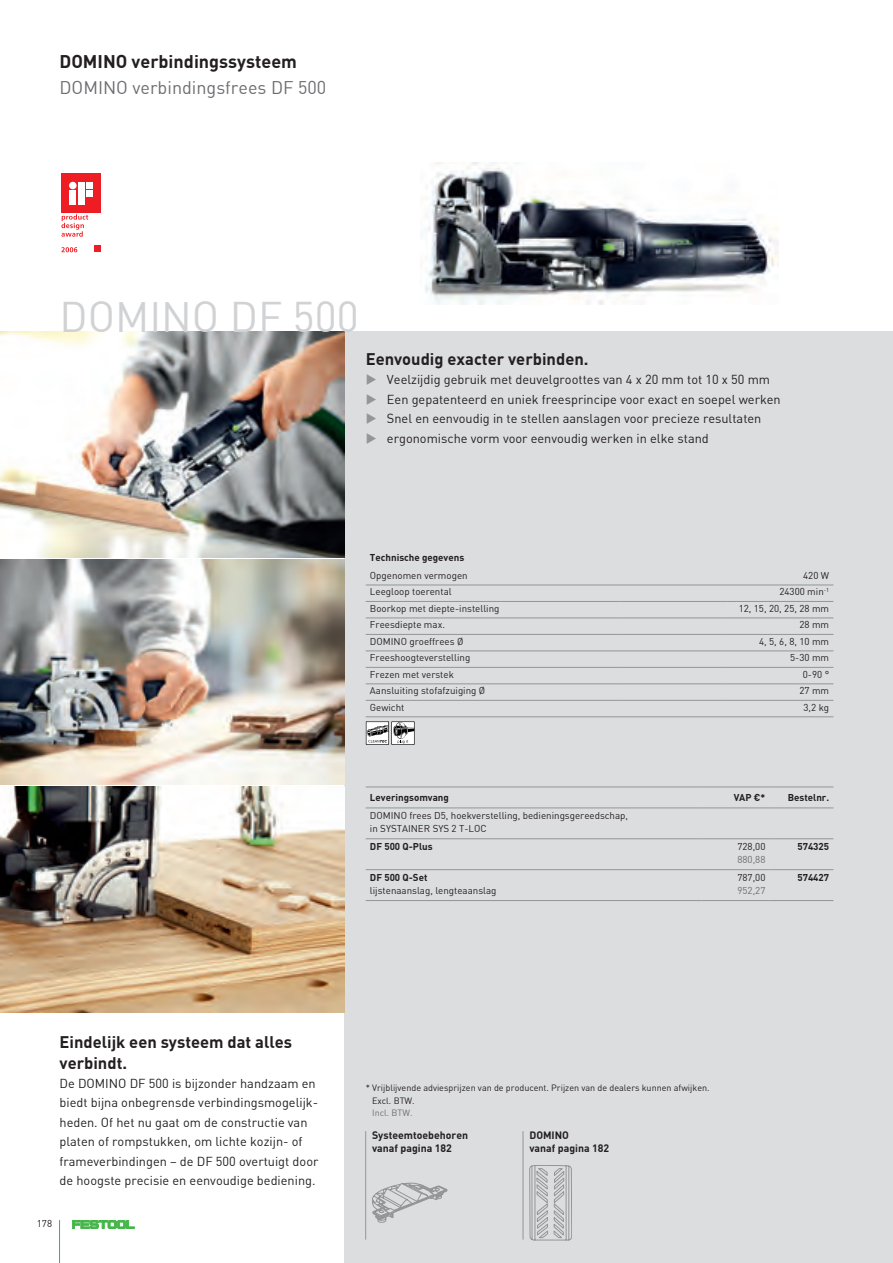
<style>
.page{position:relative;width:893px;height:1263px;background:#fff}
.page>*{position:absolute;margin:0;border:0;box-sizing:border-box;transform-origin:0 0}
.t1{font:42px "DIN Pro";color:#d1d2d4}
.t2{font:18px "DIN Pro";color:#6c6d70}
.t3{font:700 18px "DIN Pro";color:#231f20}
.t4{font:700 16.5px/21px "DIN Pro";color:#231f20}
.t5{font:12.75px/19.5px "DIN Pro";color:#231f20}
.t6{font:700 10.5px/13.5px "DIN Pro";color:#231f20}
.t7{font:9.75px/12.8px "DIN Pro";color:#231f20}
.t8{font:700 9.75px "DIN Pro";color:#231f20}
.t9{font:9.75px "DIN Pro";color:#6c6d70}
.t10{font:9px/12.8px "DIN Pro";color:#231f20}
.t11{font:9px "DIN Pro";color:#6c6d70}
.s1{color:#939598}
</style>
<div class="page">
<div style="left:344px;top:332px;width:549px;height:931px;background:#dcdddf"></div>
<hr style="left:365px;top:1131px;width:1px;height:108px;background:#939598">
<hr style="left:523px;top:1131px;width:1px;height:108px;background:#939598">
<svg style="left:366px;top:721px;width:49px;height:24px"></svg>
<svg style="left:61px;top:247px;width:16px;height:5px"></svg>
<svg style="left:61px;top:214px;width:27px;height:23px"></svg>
<svg style="left:94px;top:246px;width:6px;height:6px"></svg>
<div style="left:61px;top:174px;width:39px;height:39px;background:#ee1d23"></div>
<div style="left:70px;top:190px;width:6px;height:15px;background:#fff"></div>
<div style="left:69px;top:182px;width:8px;height:7px;background:#fff;border-radius:50%"></div>
<div style="left:86px;top:182px;width:7px;height:7px;background:#fff"></div>
<div style="left:78px;top:182px;width:6px;height:23px;background:#fff"></div>
<div style="left:86px;top:190px;width:7px;height:7px;background:#fff"></div>
<svg style="left:372px;top:1183px;width:75px;height:39px"></svg>
<svg style="left:529px;top:1165px;width:43px;height:75px"></svg>
<img style="left:0;top:332px;width:344px;height:225px">
<img style="left:0;top:559px;width:344px;height:225px">
<img style="left:0;top:787px;width:344px;height:225px">
<img style="left:420px;top:162px;width:359px;height:143px">
<svg style="left:72px;top:1220px;width:62px;height:8px"></svg>
<hr style="left:59px;top:1220px;width:1px;height:43px;background:#45b749">
<svg style="left:366px;top:584px;width:467px;height:116px"></svg>
<hr style="left:366px;top:585px;width:255px;height:1px;background:#939598">
<hr style="left:621px;top:585px;width:106px;height:1px;background:#939598">
<hr style="left:727px;top:585px;width:106px;height:1px;background:#939598">
<hr style="left:366px;top:601px;width:255px;height:1px;background:#939598">
<hr style="left:621px;top:601px;width:106px;height:1px;background:#939598">
<hr style="left:727px;top:601px;width:106px;height:1px;background:#939598">
<hr style="left:366px;top:618px;width:255px;height:1px;background:#939598">
<hr style="left:621px;top:618px;width:106px;height:1px;background:#939598">
<hr style="left:727px;top:618px;width:106px;height:1px;background:#939598">
<hr style="left:366px;top:634px;width:255px;height:1px;background:#939598">
<hr style="left:621px;top:634px;width:106px;height:1px;background:#939598">
<hr style="left:727px;top:634px;width:106px;height:1px;background:#939598">
<hr style="left:366px;top:651px;width:255px;height:1px;background:#939598">
<hr style="left:621px;top:651px;width:106px;height:1px;background:#939598">
<hr style="left:727px;top:651px;width:106px;height:1px;background:#939598">
<hr style="left:366px;top:667px;width:255px;height:1px;background:#939598">
<hr style="left:621px;top:667px;width:106px;height:1px;background:#939598">
<hr style="left:727px;top:667px;width:106px;height:1px;background:#939598">
<hr style="left:366px;top:684px;width:255px;height:1px;background:#939598">
<hr style="left:621px;top:684px;width:106px;height:1px;background:#939598">
<hr style="left:727px;top:684px;width:106px;height:1px;background:#939598">
<hr style="left:366px;top:700px;width:255px;height:1px;background:#939598">
<hr style="left:621px;top:700px;width:106px;height:1px;background:#939598">
<hr style="left:727px;top:700px;width:106px;height:1px;background:#939598">
<hr style="left:366px;top:716px;width:255px;height:1px;background:#939598">
<hr style="left:621px;top:716px;width:106px;height:1px;background:#939598">
<hr style="left:727px;top:716px;width:106px;height:1px;background:#939598">
<hr style="left:366px;top:787px;width:336px;height:1px;background:#939598">
<hr style="left:702px;top:787px;width:68px;height:1px;background:#939598">
<hr style="left:770px;top:787px;width:63px;height:1px;background:#939598">
<hr style="left:366px;top:808px;width:336px;height:1px;background:#939598">
<hr style="left:702px;top:808px;width:68px;height:1px;background:#939598">
<hr style="left:770px;top:808px;width:63px;height:1px;background:#939598">
<hr style="left:366px;top:838px;width:336px;height:1px;background:#939598">
<hr style="left:702px;top:838px;width:68px;height:1px;background:#939598">
<hr style="left:770px;top:838px;width:63px;height:1px;background:#939598">
<hr style="left:366px;top:869px;width:336px;height:1px;background:#939598">
<hr style="left:702px;top:869px;width:68px;height:1px;background:#939598">
<hr style="left:770px;top:869px;width:63px;height:1px;background:#939598">
<hr style="left:366px;top:900px;width:336px;height:1px;background:#939598">
<hr style="left:702px;top:900px;width:68px;height:1px;background:#939598">
<hr style="left:770px;top:900px;width:63px;height:1px;background:#939598">
<h2 class="t3" style="left:60px;top:51px;width:239px">DOMINO verbindingssysteem</h2>
<h2 class="t2" style="left:60px;top:77px;width:268px">DOMINO verbindingsfrees DF 500</h2>
<h1 class="t1" style="left:60px;top:293px;width:301px">DOMINO DF 500</h1>
<p class="t4" style="left:366px;top:348px;width:224px">Eenvoudig exacter verbinden.</p>
<p class="t5" style="left:366px;top:370px;width:406px"><span class="s1">◆</span> Veelzijdig gebruik met deuvelgroottes van 4 x 20 mm tot 10 x 50 mm</p>
<p class="t5" style="left:366px;top:390px;width:417px"><span class="s1">◆</span> Een gepatenteerd en uniek freesprincipe voor exact en soepel werken</p>
<p class="t5" style="left:366px;top:409px;width:397px"><span class="s1">◆</span> Snel en eenvoudig in te stellen aanslagen voor precieze resultaten</p>
<p class="t5" style="left:366px;top:428px;width:345px"><span class="s1">◆</span> ergonomische vorm voor eenvoudig werken in elke stand</p>
<p class="t8" style="left:370px;top:551px;width:96px">Technische gegevens</p>
<p class="t7" style="left:370px;top:569px;width:99px">Opgenomen vermogen</p>
<p class="t7" style="left:803px;top:569px;width:28px">420 W</p>
<p class="t7" style="left:370px;top:586px;width:83px">Leegloop toerental</p>
<p class="t7" style="left:779px;top:586px;width:51px">24300 min<sup>-1</sup></p>
<p class="t7" style="left:370px;top:602px;width:131px">Boorkop met diepte-instelling</p>
<p class="t7" style="left:739px;top:602px;width:92px">12, 15, 20, 25, 28 mm</p>
<p class="t7" style="left:370px;top:619px;width:77px">Freesdiepte max.</p>
<p class="t7" style="left:799px;top:619px;width:31px">28 mm</p>
<p class="t7" style="left:370px;top:635px;width:95px">DOMINO groeffrees Ø</p>
<p class="t7" style="left:759px;top:635px;width:72px">4, 5, 6, 8, 10 mm</p>
<p class="t7" style="left:370px;top:651px;width:102px">Freeshoogteverstelling</p>
<p class="t7" style="left:790px;top:651px;width:40px">5-30 mm</p>
<p class="t7" style="left:370px;top:668px;width:85px">Frezen met verstek</p>
<p class="t7" style="left:803px;top:668px;width:28px">0-90 °</p>
<p class="t7" style="left:370px;top:684px;width:117px">Aansluiting stofafzuiging Ø</p>
<p class="t7" style="left:799px;top:684px;width:31px">27 mm</p>
<p class="t7" style="left:370px;top:701px;width:36px">Gewicht</p>
<p class="t7" style="left:803px;top:701px;width:27px">3,2 kg</p>
<p class="t8" style="left:370px;top:792px;width:80px">Leveringsomvang</p>
<p class="t8" style="left:734px;top:792px;width:33px">VAP €*</p>
<p class="t8" style="left:788px;top:792px;width:43px">Bestelnr.</p>
<p class="t7" style="left:370px;top:810px;width:260px">DOMINO frees D5, hoekverstelling, bedieningsgereedschap, in SYSTAINER SYS 2 T-LOC</p>
<p class="t8" style="left:370px;top:841px;width:64px">DF 500 Q-Plus</p>
<p class="t7" style="left:737px;top:840px;width:30px">728,00</p>
<p class="t9" style="left:737px;top:854px;width:30px">880,88</p>
<p class="t8" style="left:797px;top:841px;width:33px">574325</p>
<p class="t8" style="left:370px;top:872px;width:59px">DF 500 Q-Set</p>
<p class="t7" style="left:370px;top:884px;width:128px">lijstenaanslag, lengteaanslag</p>
<p class="t7" style="left:737px;top:871px;width:30px">787,00</p>
<p class="t9" style="left:737px;top:885px;width:30px">952,27</p>
<p class="t8" style="left:797px;top:872px;width:33px">574427</p>
<p class="t4" style="left:60px;top:1032px;width:234px">Eindelijk een systeem dat alles verbindt.</p>
<p class="t5" style="left:60px;top:1074px;width:260px">De DOMINO DF 500 is bijzonder handzaam en biedt bijna onbegrensde verbindingsmogelijk&shy;heden. Of het nu gaat om de constructie van platen of rompstukken, om lichte kozijn- of frameverbindingen – de DF 500 overtuigt door de hoogste precisie en eenvoudige bediening.</p>
<p class="t7" style="left:37px;top:1218px;width:17px">178</p>
<p class="t10" style="left:372px;top:1081px;width:339px;text-indent:-7px">* Vrijblijvende adviesprijzen van de producent. Prijzen van de dealers kunnen afwijken.<br>Excl. BTW.</p>
<p class="t11" style="left:372px;top:1108px;width:42px">Incl. BTW.</p>
<p class="t6" style="left:372px;top:1128px;width:98px">Systeemtoebehoren vanaf pagina 182</p>
<p class="t6" style="left:529px;top:1128px;width:81px">DOMINO<br>vanaf pagina 182</p>
</div>
